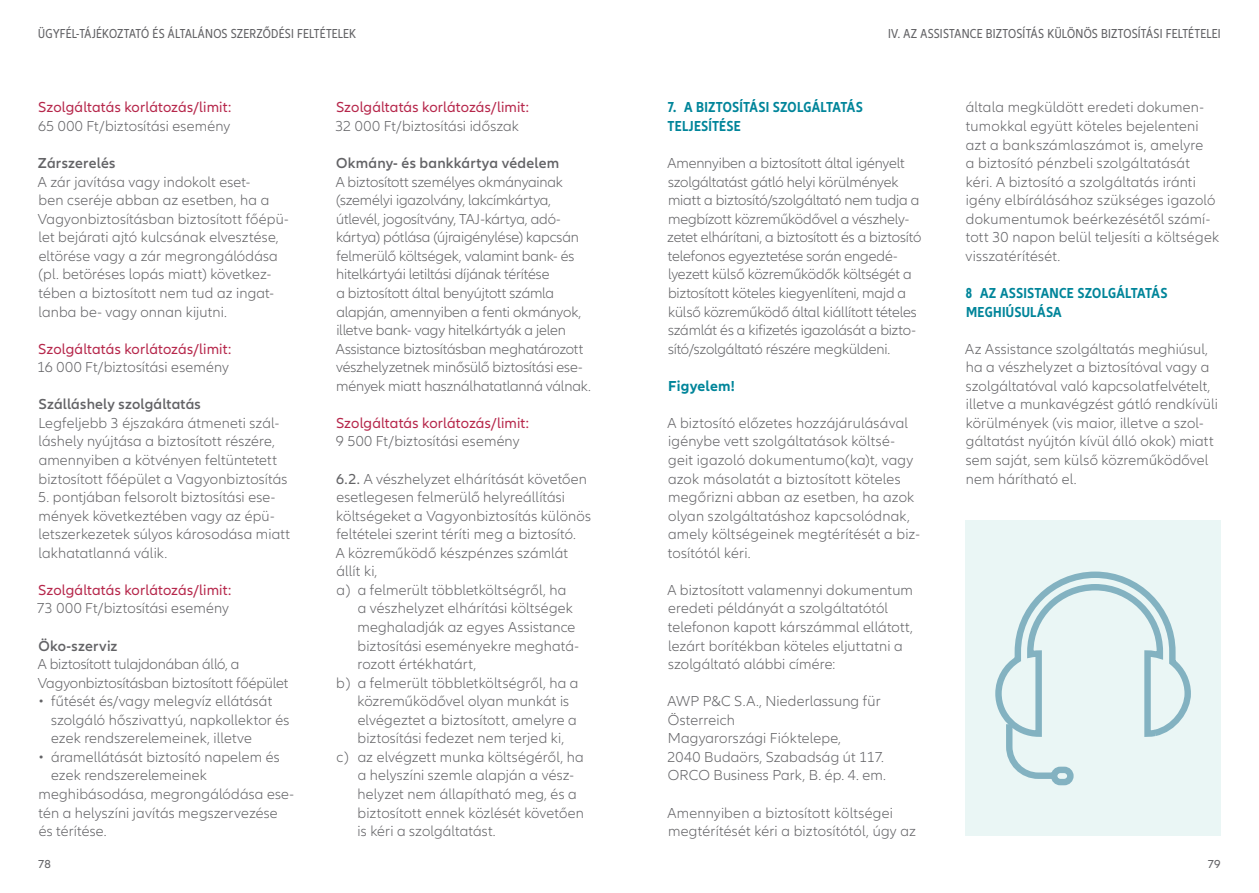
<style>
.page{position:relative;width:1259px;height:893px;background:#fff}
.page>*{position:absolute;margin:0;border:0;box-sizing:border-box;transform-origin:0 0}
.NORMAL{font:300 15px/18.6px "Allianz Neo";letter-spacing:.005em;color:#636366}
.NORMAL-2{font:300 15px/18.6px "Allianz Neo";letter-spacing:-.015em;color:#636366}
._2-2_NORMAL_PLUSZ{font:300 15px/18.6px "Allianz Neo";letter-spacing:.005em;color:#636366}
.REGULAR_NEM_FEDEZI{font:15px "Allianz Neo";letter-spacing:.005em;color:#b6274b}
.CIM_KICSI_SZINES{font:700 condensed 15px/18.6px "Allianz Neo";letter-spacing:.01em;color:#00859a}
.t1{font:600 15px "Allianz Neo";letter-spacing:.015em;color:#636366}
.NORMAL-3{font:700 15px "Allianz Neo";letter-spacing:.015em;color:#00859a}
.t2{font:condensed 13.5px "Allianz Neo";letter-spacing:.015em;color:#636366}
.t3{font:12px "Allianz Neo";color:#636366}
.s1{font-weight:400}
</style>
<div class="page">
<div style="left:965px;top:521px;width:255px;height:315px;background:#eaf6f5"></div>
<svg style="left:995px;top:571px;width:196px;height:215px"></svg>
<p class="t2" style="left:38px;top:26px;width:319px">ÜGYFÉL-TÁJÉKOZTATÓ ÉS ÁLTALÁNOS SZERZŐDÉSI FELTÉTELEK</p>
<p class="t2" style="left:888px;top:26px;width:47px">IV. AZ ASSISTAN</p>
<p class="t2" style="left:970px;top:26px;width:23px">CE BIZTOS</p>
<p class="t2" style="left:1022px;top:26px;width:53px">ÍTÁS KÜ LÖNÖS</p>
<p class="t2" style="left:1101px;top:26px;width:7px">BIZTOS</p>
<p class="t2" style="left:1138px;top:26px;width:10px">ÍTÁSI</p>
<p class="t2" style="left:1165px;top:26px;width:24px">FE LTÉTE</p>
<p class="t2" style="left:1206px;top:26px;width:10px">LEI</p>
<p class="REGULAR_NEM_FEDEZI" style="left:38px;top:99px;width:194px">Szolgáltatás korlátozás/limit:</p>
<p class="NORMAL" style="left:38px;top:117px;width:194px">65 000 Ft/biztosítási esemény</p>
<p class="t1" style="left:38px;top:155px;width:79px">Zárszerelés</p>
<p class="NORMAL" style="left:38px;top:173px;width:252px">A zár javítása vagy indokolt eset-<br>ben cseréje abban az esetben, ha a Vagyonbiztosításban biztosított főépü&shy;let bejárati ajtó kulcsának elvesztése, eltörése vagy a zár megrongálódása (pl. betöréses lopás miatt) következ&shy;tében a biztosított nem tud az ingat&shy;lanba be- vagy onnan kijutni.</p>
<p class="REGULAR_NEM_FEDEZI" style="left:38px;top:340px;width:194px">Szolgáltatás korlátozás/limit:</p>
<p class="NORMAL" style="left:37px;top:358px;width:193px">16 000 Ft/biztosítási esemény</p>
<p class="t1" style="left:38px;top:396px;width:164px">Szálláshely szolgáltatás</p>
<p class="NORMAL" style="left:38px;top:414px;width:250px">Legfeljebb 3 éjszakára átmeneti szál&shy;láshely nyújtása a biztosított részére, amennyiben a kötvényen feltüntetett biztosított főépület a Vagyonbiztosítás</p>
<p class="NORMAL" style="left:38px;top:488px;width:253px">5. pontjában felsorolt biztosítási ese&shy;mények következtében vagy az épü&shy;letszerkezetek súlyos károsodása miatt lakhatatlanná válik.</p>
<p class="REGULAR_NEM_FEDEZI" style="left:38px;top:581px;width:194px">Szolgáltatás korlátozás/limit:</p>
<p class="NORMAL" style="left:37px;top:600px;width:194px">73 000 Ft/biztosítási esemény</p>
<p class="t1" style="left:38px;top:637px;width:81px">Öko-szerviz</p>
<p class="NORMAL-2" style="left:38px;top:655px;width:252px">A biztosított tulajdonában álló, a<br>Vagyonbiztosításban biztosított főépület</p>
<p class="NORMAL" style="left:51px;top:692px;width:240px;text-indent:-13px">• fűtését és/vagy melegvíz ellátását szolgáló hőszivattyú, napkollektor és ezek rendszerelemeinek, illetve</p>
<p class="NORMAL" style="left:51px;top:748px;width:230px;text-indent:-13px">• áramellátását biztosító napelem és ezek rendszerelemeinek</p>
<p class="NORMAL" style="left:38px;top:785px;width:257px">meghibásodása, megrongálódása ese&shy;tén a helyszíni javítás megszervezése és térítése.</p>
<p class="REGULAR_NEM_FEDEZI" style="left:336px;top:99px;width:194px">Szolgáltatás korlátozás/limit:</p>
<p class="NORMAL" style="left:335px;top:117px;width:185px">32 000 Ft/biztosítási időszak</p>
<p class="t1" style="left:336px;top:155px;width:224px">Okmány- és bankkártya védelem</p>
<p class="NORMAL-2" style="left:336px;top:173px;width:257px">A biztosított személyes okmányainak (személyi igazolvány, lakcímkártya, útlevél, jogosítvány, TAJ-kártya, adó&shy;kártya) pótlása (újraigénylése) kapcsán felmerülő költségek, valamint bank- és hitelkártyái letiltási díjának térítése<br>a biztosított által benyújtott számla alapján, amennyiben a fenti okmányok, illetve bank- vagy hitelkártyák a jelen Assistance biztosításban meghatározott vészhelyzetnek minősülő biztosítási ese&shy;mények miatt használhatatlanná válnak.</p>
<p class="REGULAR_NEM_FEDEZI" style="left:336px;top:414px;width:194px">Szolgáltatás korlátozás/limit:</p>
<p class="NORMAL" style="left:336px;top:433px;width:185px">9 500 Ft/biztosítási esemény</p>
<p class="_2-2_NORMAL_PLUSZ" style="left:336px;top:470px;width:257px"><span class="s1">6.2.</span> A vészhelyzet elhárítását követően esetlegesen felmerülő helyreállítási költségeket a Vagyonbiztosítás különös feltételei szerint téríti meg a biztosító.<br>A közreműködő készpénzes számlát állít ki,</p>
<p class="NORMAL" style="left:357px;top:581px;width:223px;text-indent:-21px">a) a felmerült többletköltségről, ha<br>a vészhelyzet elhárítási költségek meghaladják az egyes Assistance biztosítási eseményekre meghatá&shy;rozott értékhatárt,</p>
<p class="NORMAL" style="left:357px;top:674px;width:222px;text-indent:-21px">b) a felmerült többletköltségről, ha a közreműködővel olyan munkát is elvégeztet a biztosított, amelyre a biztosítási fedezet nem terjed ki,</p>
<p class="NORMAL" style="left:357px;top:748px;width:228px;text-indent:-21px">c) az elvégzett munka költségéről, ha a helyszíni szemle alapján a vész&shy;helyzet nem állapítható meg, és a biztosított ennek közlését követően is kéri a szolgáltatást.</p>
<p class="CIM_KICSI_SZINES" style="left:667px;top:99px;width:197px">7. A BIZTOSÍTÁSI SZOLGÁLTATÁS<br>TELJESÍTÉSE</p>
<p class="NORMAL-2" style="left:667px;top:154px;width:256px">Amennyiben a biztosított által igényelt szolgáltatást gátló helyi körülmények miatt a biztosító/szolgáltató nem tudja a megbízott közreműködővel a vészhely&shy;zetet elhárítani, a biztosított és a biztosító telefonos egyeztetése során engedé&shy;lyezett külső közreműködők költségét a biztosított köteles kiegyenlíteni, majd a külső közreműködő által kiállított tételes számlát és a kifizetés igazolását a bizto&shy;sító/szolgáltató részére megküldeni.</p>
<p class="NORMAL-3" style="left:668px;top:377px;width:68px">Figyelem!</p>
<p class="NORMAL" style="left:667px;top:414px;width:254px">A biztosító előzetes hozzájárulásával igénybe vett szolgáltatások költsé&shy;geit igazoló dokumentumo(ka)t, vagy azok másolatát a biztosított köteles megőrizni abban az esetben, ha azok olyan szolgáltatáshoz kapcsolódnak, amely költségeinek megtérítését a biz&shy;tosítótól kéri.</p>
<p class="NORMAL" style="left:667px;top:581px;width:247px">A biztosított valamennyi dokumentum eredeti példányát a szolgáltatótól telefonon kapott kárszámmal ellátott, lezárt borítékban köteles eljuttatni a szolgáltató alábbi címére:</p>
<p class="NORMAL" style="left:667px;top:692px;width:215px">AWP P&amp;C S.A., Niederlassung für<br>Österreich</p>
<p class="NORMAL" style="left:668px;top:729px;width:175px">Magyarországi Fióktelepe,</p>
<p class="NORMAL" style="left:667px;top:748px;width:218px">2040 Budaörs, Szabadság út 117.</p>
<p class="NORMAL" style="left:668px;top:767px;width:220px">ORCO Business Park, B. ép. 4. em.</p>
<p class="NORMAL" style="left:667px;top:804px;width:250px">Amennyiben a biztosított költségei megtérítését kéri a biztosítótól, úgy az</p>
<p class="NORMAL" style="left:965px;top:99px;width:255px">általa megküldött eredeti dokumen&shy;tumokkal együtt köteles bejelenteni azt a bankszámlaszámot is, amelyre<br>a biztosító pénzbeli szolgáltatását kéri. A biztosító a szolgáltatás iránti igény elbírálásához szükséges igazoló dokumentumok beérkezésétől számí&shy;tott 30 napon belül teljesíti a költségek visszatérítését.</p>
<p class="CIM_KICSI_SZINES" style="left:966px;top:284px;width:203px">8 AZ ASSISTANCE SZOLGÁLTATÁS<br>MEGHIÚSULÁSA</p>
<p class="NORMAL" style="left:965px;top:340px;width:254px">Az Assistance szolgáltatás meghiúsul, ha a vészhelyzet a biztosítóval vagy a szolgáltatóval való kapcsolatfelvételt, illetve a munkavégzést gátló rendkívüli körülmények (vis maior, illetve a szol&shy;gáltatást nyújtón kívül álló okok) miatt sem saját, sem külső közreműködővel nem hárítható el.</p>
<p class="t3" style="left:38px;top:857px;width:14px">78</p>
<p class="t3" style="left:1208px;top:857px;width:14px">79</p>
</div>
